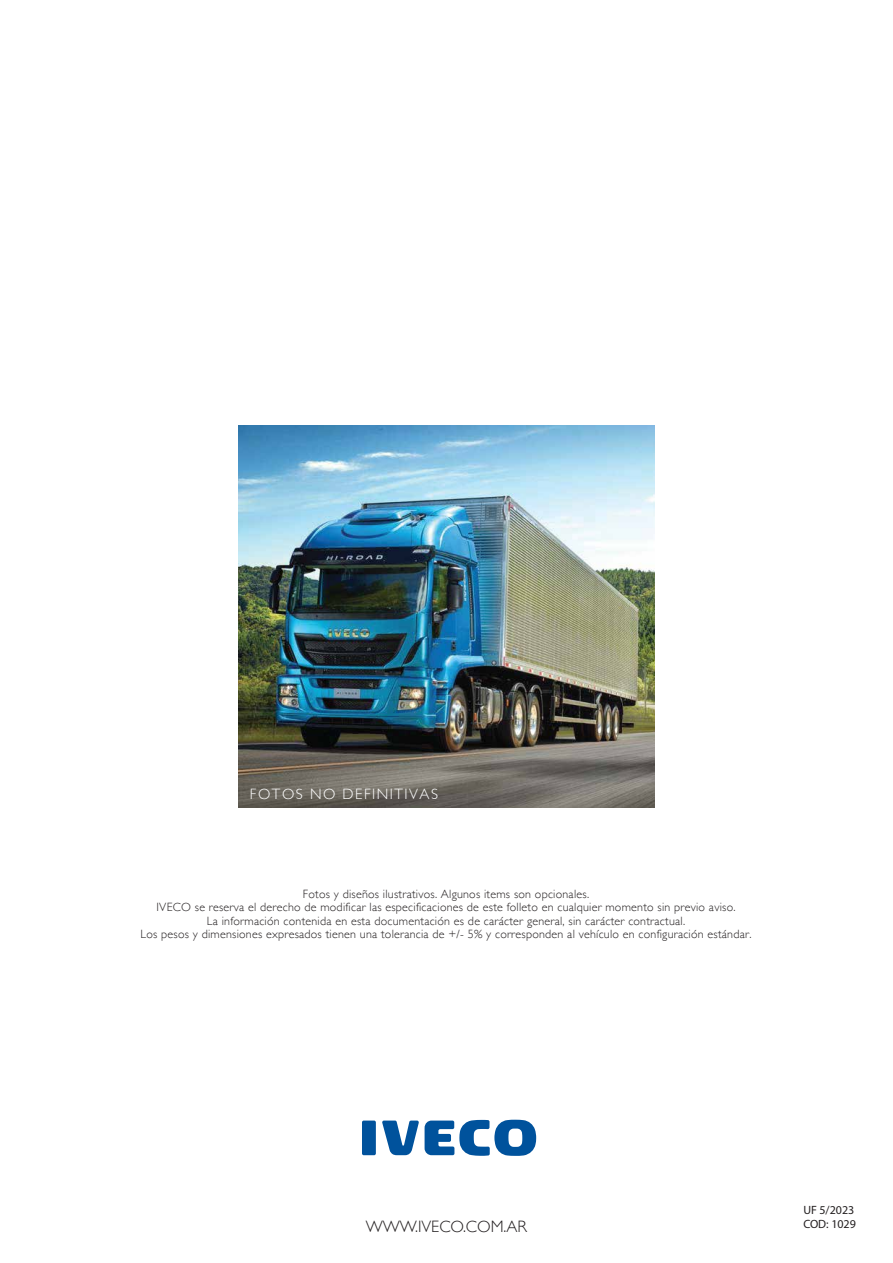
<style>
.page{position:relative;width:893px;height:1263px;background:#fff}
.page>*{position:absolute;margin:0;border:0;box-sizing:border-box;transform-origin:0 0}
.t1{font:300 16.5px "Gill Sans";color:#231f20}
.t2{font:300 15px "Gill Sans";letter-spacing:.1em;color:#fff}
.t3{font:300 12px/13.5px "Gill Sans";letter-spacing:.02em;color:#231f20;text-align:center}
.t4{font:12px/14.4px "Myriad Pro";color:#231f20}
</style>
<div class="page">
<img style="left:238px;top:425px;width:417px;height:383px">
<div style="left:362px;top:1121px;width:14px;height:34px;background:#00529c;border-radius:2px"></div>
<svg style="left:382px;top:1120px;width:154px;height:36px"></svg>
<p class="t2" style="left:250px;top:782px;width:190px">FOTOS NO DEFINITIVAS</p>
<p class="t3" style="left:141px;top:887px;width:612px">Fotos y diseños ilustrativos. Algunos items son opcionales.<br>IVECO se reserva el derecho de modificar las especificaciones de este folleto en cualquier momento sin previo aviso.<br>La información contenida en esta documentación es de carácter general, sin carácter contractual.<br>Los pesos y dimensiones expresados tienen una tolerancia de +/- 5% y corresponden al vehículo en configuración estándar.</p>
<h1 class="t1" style="left:366px;top:1214px;width:163px">WWW.IVECO.COM.AR</h1>
<p class="t4" style="left:803px;top:1203px;width:54px">UF 5/2023<br>COD: 1029</p>
</div>
